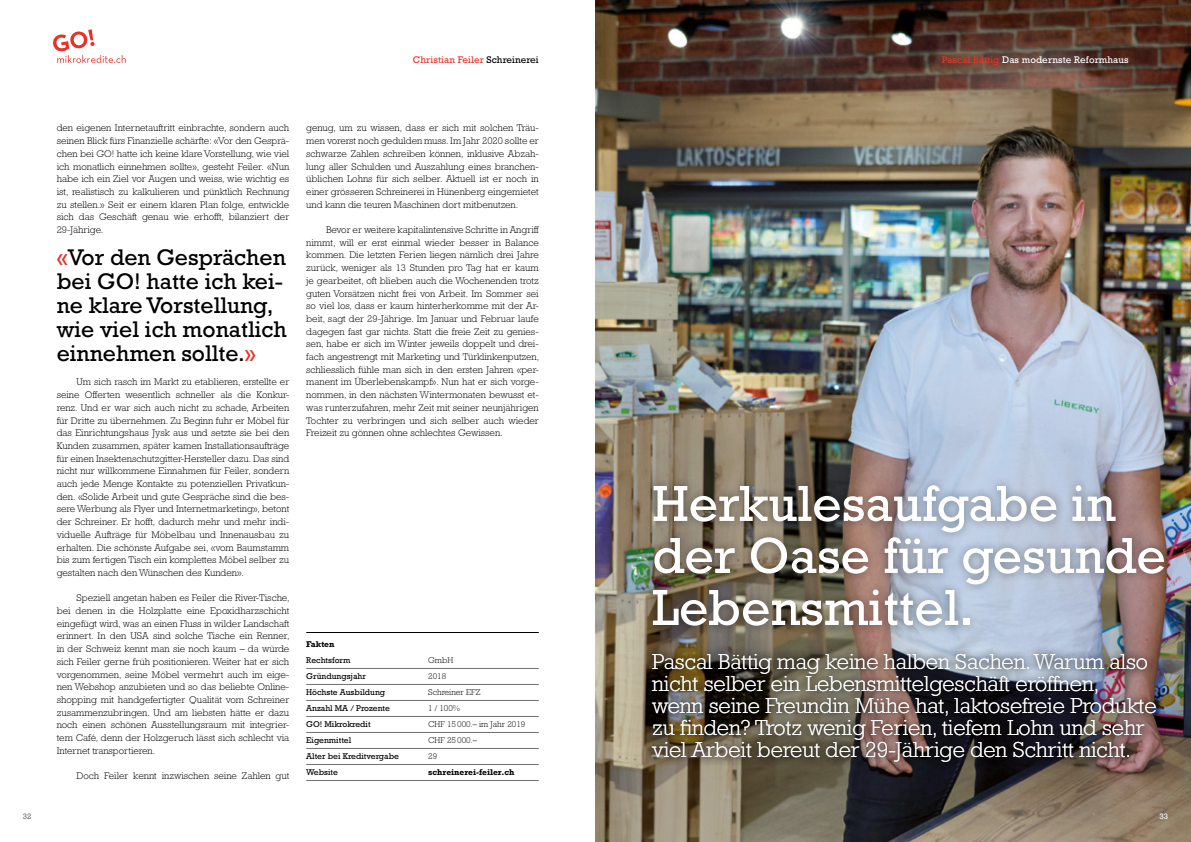
<style>
.page{position:relative;width:1191px;height:842px;background:#fff}
.page>*{position:absolute;margin:0;border:0;box-sizing:border-box;transform-origin:0 0}
.t1{font:51.5px/52px "Rockwell Std";color:#fff}
.t2{font:23px/24px "Rockwell Std";color:#000}
.t3{font:300 22px/22px "Rockwell Std";color:#fff}
.t4{font:300 9.8px/12.7px "Rockwell Std";color:#000;text-align:justify}
.t5{font:9.8px "Rockwell Std";letter-spacing:.01em;color:#fff}
.t6{font:9.8px "Rockwell Std";letter-spacing:.01em;color:#e63329}
.t7{font:8.5px "Rockwell Std";color:#000}
.t8{font:300 8.5px "Rockwell Std";color:#000}
.t9{font:700 8.5px "Rockwell Std";color:#000}
.t10{font:8px "Rockwell Std";color:#706f6f}
.t11{font:8px "Rockwell Std";color:#fff}
.s1{color:#000}
.s2{color:#e63329}
</style>
<div class="page">
<hr style="left:306px;top:632px;width:233px;height:1px;background:#000">
<hr style="left:306px;top:668px;width:233px;height:1px;background:#706f6f">
<hr style="left:306px;top:684px;width:233px;height:1px;background:#706f6f">
<hr style="left:306px;top:700px;width:233px;height:1px;background:#706f6f">
<hr style="left:306px;top:716px;width:233px;height:1px;background:#706f6f">
<hr style="left:306px;top:732px;width:233px;height:1px;background:#706f6f">
<hr style="left:306px;top:748px;width:233px;height:1px;background:#706f6f">
<hr style="left:306px;top:764px;width:233px;height:1px;background:#706f6f">
<hr style="left:306px;top:780px;width:233px;height:1px;background:#706f6f">
<img style="left:595px;top:0;width:596px;height:842px">
<div style="left:644px;top:476px;width:528px;height:159px;background:#000;opacity:.4"></div>
<div style="left:644px;top:645px;width:520px;height:126px;background:#000;opacity:.8"></div>
<svg style="left:53px;top:29px;width:73px;height:34px"></svg>
<p class="t10" style="left:23px;top:812px;width:10px">32</p>
<p class="t6" style="left:413px;top:54px;width:127px">Christian Feiler <span class="s1">Schreinerei</span></p>
<p class="t4" style="left:57px;top:122px;width:234px">den eigenen Internetauftritt einbrachte, sondern auch seinen Blick fürs Finanzielle schärfte: «Vor den Gesprä&shy;chen bei GO! hatte ich keine klare Vorstellung, wie viel ich monatlich einnehmen sollte», gesteht Feiler. «Nun habe ich ein Ziel vor Augen und weiss, wie wichtig es ist, realistisch zu kalkulieren und pünktlich Rechnung zu stellen.» Seit er einem klaren Plan folge, entwickle sich das Geschäft genau wie erhofft, bilanziert der 29-Jährige.</p>
<h2 class="t2" style="left:57px;top:245px;width:231px"><span class="s2">«</span>Vor den Gesprächen bei GO! hatte ich kei&shy;ne klare Vorstellung, wie viel ich monatlich einnehmen sollte.<span class="s2">»</span></h2>
<p class="t4" style="left:57px;top:376px;width:234px;text-indent:20px">Um sich rasch im Markt zu etablieren, erstellte er seine Offerten wesentlich schneller als die Konkur&shy;renz. Und er war sich auch nicht zu schade, Arbeiten für Dritte zu übernehmen. Zu Beginn fuhr er Möbel für das Einrichtungshaus Jysk aus und setzte sie bei den Kunden zusammen, später kamen Installationsaufträge für einen Insektenschutzgitter-Hersteller dazu. Das sind nicht nur willkommene Einnahmen für Feiler, sondern auch jede Menge Kontakte zu potenziellen Privatkun&shy;den. «Solide Arbeit und gute Gespräche sind die bes&shy;sere Werbung als Flyer und Internetmarketing», betont der Schreiner. Er hofft, dadurch mehr und mehr indi&shy;viduelle Aufträge für Möbelbau und Innenausbau zu erhalten. Die schönste Aufgabe sei, «vom Baumstamm bis zum fertigen Tisch ein komplettes Möbel selber zu gestalten nach den Wünschen des Kunden».</p>
<p class="t4" style="left:57px;top:592px;width:234px;text-indent:20px">Speziell angetan haben es Feiler die River-Tische, bei denen in die Holzplatte eine Epoxidharzschicht eingefügt wird, was an einen Fluss in wilder Landschaft erinnert. In den USA sind solche Tische ein Renner, in der Schweiz kennt man sie noch kaum – da würde sich Feiler gerne früh positionieren. Weiter hat er sich vorgenommen, seine Möbel vermehrt auch im eige&shy;nen Webshop anzubieten und so das beliebte Online&shy;shopping mit handgefertigter Qualität vom Schreiner zusammenzubringen. Und am liebsten hätte er dazu noch einen schönen Ausstellungsraum mit integrier&shy;tem Café, denn der Holzgeruch lässt sich schlecht via Internet transportieren.</p>
<p class="t4" style="left:77px;top:769px;width:214px">Doch Feiler kennt inzwischen seine Zahlen gut</p>
<p class="t4" style="left:306px;top:122px;width:234px">genug, um zu wissen, dass er sich mit solchen Träu&shy;men vorerst noch gedulden muss. Im Jahr 2020 sollte er schwarze Zahlen schreiben können, inklusive Abzah&shy;lung aller Schulden und Auszahlung eines branchen&shy;üblichen Lohns für sich selber. Aktuell ist er noch in einer grösseren Schreinerei in Hünenberg eingemietet und kann die teuren Maschinen dort mitbenutzen.</p>
<p class="t4" style="left:306px;top:223px;width:234px;text-indent:20px">Bevor er weitere kapitalintensive Schritte in Angriff nimmt, will er erst einmal wieder besser in Balance kommen. Die letzten Ferien liegen nämlich drei Jahre zurück, weniger als 13 Stunden pro Tag hat er kaum je gearbeitet, oft blieben auch die Wochenenden trotz guten Vorsätzen nicht frei von Arbeit. Im Sommer sei so viel los, dass er kaum hinterherkomme mit der Ar&shy;beit, sagt der 29-Jährige. Im Januar und Februar laufe dagegen fast gar nichts. Statt die freie Zeit zu genies&shy;sen, habe er sich im Winter jeweils doppelt und drei&shy;fach angestrengt mit Marketing und Türklinkenputzen, schliesslich fühle man sich in den ersten Jahren «per&shy;manent im Überlebenskampf». Nun hat er sich vorge&shy;nommen, in den nächsten Wintermonaten bewusst et&shy;was runterzufahren, mehr Zeit mit seiner neunjährigen Tochter zu verbringen und sich selber auch wieder Freizeit zu gönnen ohne schlechtes Gewissen.</p>
<p class="t9" style="left:306px;top:639px;width:30px">Fakten</p>
<p class="t7" style="left:306px;top:655px;width:46px">Rechtsform</p>
<p class="t8" style="left:428px;top:655px;width:26px">GmbH</p>
<p class="t7" style="left:306px;top:671px;width:61px">Gründungsjahr</p>
<p class="t8" style="left:428px;top:671px;width:20px">2018</p>
<p class="t7" style="left:306px;top:687px;width:80px">Höchste Ausbildung</p>
<p class="t8" style="left:428px;top:687px;width:54px">Schreiner EFZ</p>
<p class="t7" style="left:306px;top:703px;width:85px">Anzahl MA / Prozente</p>
<p class="t8" style="left:428px;top:703px;width:33px">1 / 100%</p>
<p class="t7" style="left:306px;top:719px;width:66px">GO! Mikrokredit</p>
<p class="t8" style="left:428px;top:719px;width:99px">CHF 15000.– im Jahr 2019</p>
<p class="t7" style="left:306px;top:735px;width:46px">Eigenmittel</p>
<p class="t8" style="left:428px;top:735px;width:50px">CHF 25000.–</p>
<p class="t7" style="left:306px;top:751px;width:94px">Alter bei Kreditvergabe</p>
<p class="t8" style="left:428px;top:751px;width:11px">29</p>
<p class="t7" style="left:306px;top:767px;width:33px">Website</p>
<p class="t9" style="left:428px;top:767px;width:88px">schreinerei-feiler.ch</p>
<p class="t5" style="left:941px;top:54px;width:188px"><span class="s2">Pascal Bättig</span> Das modernste Reformhaus</p>
<h1 class="t1" style="left:652px;top:477px;width:515px">Herkulesaufgabe in der Oase für gesunde<br>Lebensmittel.</h1>
<p class="t3" style="left:652px;top:651px;width:506px">Pascal Bättig mag keine halben Sachen. Warum also nicht selber ein Lebensmittelgeschäft eröffnen,<br>wenn seine Freundin Mühe hat, laktosefreie Produkte zu finden? Trotz wenig Ferien, tiefem Lohn und sehr viel Arbeit bereut der 29-Jährige den Schritt nicht.</p>
<p class="t11" style="left:1159px;top:812px;width:10px">33</p>
</div>
